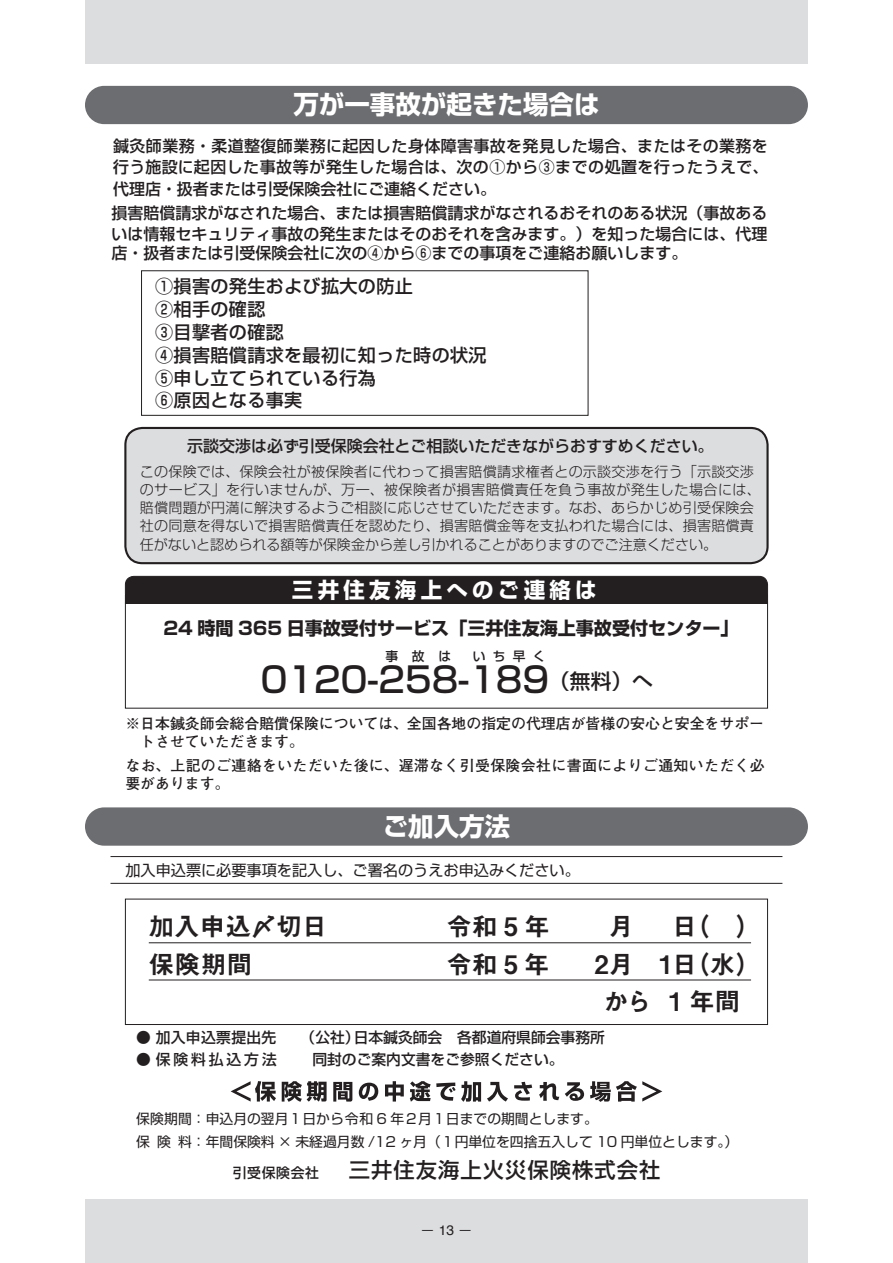
<style>
.page{position:relative;width:893px;height:1263px;background:#fff}
.page>*{position:absolute;margin:0;border:0;box-sizing:border-box;transform-origin:0 0}
.t1{font:35.1px "Shin Go Pro Medium 90 msp RKSJ H";color:#231f20}
.t2{font:25.5px/37.2px "Midashi Go Pro MB31 90 msp RKSJ H";color:#231f20}
.t3{font:25.5px "Shin Go Pro Bold 90 msp RKSJ H";color:#fff}
.t4{font:21.45px "Shin Go Pro Bold 90 msp RKSJ H";letter-spacing:.2em;color:#fff}
.t5{font:21.3px "Shin Go Pro Medium 90 msp RKSJ H";letter-spacing:.05em;color:#231f20}
.t6{font:20.7px "Shin Go Pro Medium 90 msp RKSJ H";color:#231f20}
.t7{font:18px/22.8px "Shin Go Pro Medium 90 msp RKSJ H";letter-spacing:.02em;color:#231f20}
.t8{font:18px "Shin Go Pro Bold 90 msp RKSJ H";color:#231f20}
.t9{font:15.9px/21.3px "Shin Go Pro Medium 90 msp RKSJ H";letter-spacing:.005em;color:#231f20;text-align:justify}
.t10{font:15.15px "Shin Go Pro Regular 90 msp RKSJ H";color:#231f20}
.t11{font:14.85px/18px "Futo Go B101 Pro Bold 90 msp RKSJ H";color:#231f20}
.t12{font:14.85px/18px "Futo Go B101 Pro Bold 90 msp RKSJ H";letter-spacing:.025em;color:#231f20}
.t13{font:14.85px "Shin Go Pro Medium 90 msp RKSJ H";color:#231f20}
.t14{font:14.85px "Shin Go Pro Medium 90 msp RKSJ H";letter-spacing:.025em;color:#231f20}
.t15{font:14.85px "Shin Go Pro Medium 90 msp RKSJ H";letter-spacing:.2em;color:#231f20}
.t16{font:14.85px "Koz Go Pro Regular 90 msp RKSJ H";color:#231f20}
.t17{font:14.1px/18px "Shin Go Pro Light 90 msp RKSJ H";letter-spacing:.015em;color:#231f20}
.t18{font:13.8px/22.4px "Shin Go Pro Regular 90 msp RKSJ H";color:#231f20}
.t19{font:13.8px "Shin Go Pro Medium 90 msp RKSJ H";letter-spacing:.05em;color:#231f20}
.t20{font:12.75px "Shin Go Pro Medium 90 msp RKSJ H";letter-spacing:.565em;color:#231f20}
.s1{font-family:"Helvetica";font-size:13.8px}
</style>
<div class="page">
<div style="left:85px;top:0;width:723px;height:64px;background:#dcdddf"></div>
<div style="left:85px;top:1199px;width:723px;height:64px;background:#dcdddf"></div>
<div style="left:125px;top:576px;width:642px;height:26px;background:#231f20;border-radius:9px"></div>
<div style="left:125px;top:576px;width:643px;height:26px;border:1px solid #231f20;border-radius:9px"></div>
<svg style="left:125px;top:594px;width:643px;height:115px"></svg>
<hr style="left:110px;top:856px;width:672px;height:1px;background:#231f20">
<svg style="left:110px;top:883px;width:673px;height:142px"></svg>
<div style="left:125px;top:428px;width:642px;height:135px;background:#dcdddf;border-radius:17px"></div>
<div style="left:124px;top:427px;width:644px;height:137px;border:2px solid #231f20;border-radius:17px"></div>
<svg style="left:231px;top:1081px;width:431px;height:21px"></svg>
<div style="left:85px;top:86px;width:723px;height:38px;background:#6c6d70;border-radius:19px"></div>
<div style="left:85px;top:807px;width:723px;height:39px;background:#6c6d70;border-radius:19px"></div>
<div style="left:141px;top:270px;width:447px;height:146px;border:1px solid #231f20"></div>
<h2 class="t3" style="left:293px;top:95px;width:308px">万が一事故が起きた場合は</h2>
<p class="t9" style="left:113px;top:138px;width:657px">鍼灸師業務・柔道整復師業務に起因した身体障害事故を発見した場合、またはその業務を行う施設に起因した事故等が発生した場合は、次の①から③までの処置を行ったうえで、代理店・扱者または引受保険会社にご連絡ください。</p>
<p class="t9" style="left:112px;top:204px;width:657px">損害賠償請求がなされた場合、または損害賠償請求がなされるおそれのある状況（事故あるいは情報セキュリティ事故の発生またはそのおそれを含みます。）を知った場合には、代理</p>
<p class="t9" style="left:112px;top:245px;width:577px">店・扱者または引受保険会社に次の④から⑥までの事項をご連絡お願いします。</p>
<p class="t7" style="left:155px;top:277px;width:333px">①損害の発生および拡大の防止<br>②相手の確認<br>③目撃者の確認<br>④損害賠償請求を最初に知った時の状況<br>⑤申し立てられている行為<br>⑥原因となる事実</p>
<p class="t9" style="left:187px;top:438px;width:528px">示談交渉は必ず引受保険会社とご相談いただきながらおすすめください。</p>
<p class="t17" style="left:140px;top:465px;width:622px">この保険では、保険会社が被保険者に代わって損害賠償請求権者との示談交渉を行う「示談交渉のサービス」を行いませんが、万一、被保険者が損害賠償責任を負う事故が発生した場合には、賠償問題が円満に解決するようご相談に応じさせていただきます。なお、あらかじめ引受保険会社の同意を得ないで損害賠償責任を認めたり、損害賠償金等を支払われた場合には、損害賠償責任がないと認められる額等が保険金から差し引かれることがありますのでご注意ください。</p>
<h3 class="t4" style="left:292px;top:582px;width:306px">三井住友海上へのご連絡は</h3>
<p class="t8" style="left:163px;top:621px;width:577px">24 時間 365 日事故受付サービス「三井住友海上事故受付センター」</p>
<p class="t20" style="left:385px;top:651px;width:67px">事故は</p>
<p class="t20" style="left:473px;top:651px;width:74px">いち早く</p>
<h3 class="t6" style="left:549px;top:674px;width:105px">（無料）へ</h3>
<h1 class="t1" style="left:261px;top:667px;width:290px">0120-258-189</h1>
<p class="t11" style="left:140px;top:716px;width:625px;text-indent:-15px">※日本鍼灸師会総合賠償保険については、全国各地の指定の代理店が皆様の安心と安全をサポートさせていただきます。</p>
<p class="t12" style="left:125px;top:758px;width:641px">なお、上記のご連絡をいただいた後に、遅滞なく引受保険会社に書面によりご通知いただく必要があります。</p>
<h2 class="t3" style="left:383px;top:817px;width:129px">ご加入方法</h2>
<p class="t10" style="left:125px;top:865px;width:456px">加入申込票に必要事項を記入し、ご署名のうえお申込みください。</p>
<h2 class="t2" style="left:149px;top:912px;width:180px">加入申込〆切日保険期間</h2>
<h2 class="t2" style="left:446px;top:912px;width:105px">令和5年</h2>
<h2 class="t2" style="left:446px;top:949px;width:105px">令和5年</h2>
<h2 class="t2" style="left:608px;top:912px;width:27px">月</h2>
<h2 class="t2" style="left:594px;top:949px;width:41px">2月</h2>
<h2 class="t2" style="left:653px;top:912px;width:109px;text-align:right">日（　）<br>１日（水）</h2>
<h2 class="t2" style="left:603px;top:986px;width:139px">から 1 年間</h2>
<p class="t14" style="left:136px;top:1031px;width:142px">● 加入申込票提出先</p>
<p class="t13" style="left:301px;top:1031px;width:306px">（公社）日本鍼灸師会　各都道府県師会事務所</p>
<p class="t15" style="left:136px;top:1054px;width:142px">● 保険料払込方法</p>
<p class="t13" style="left:312px;top:1054px;width:253px">同封のご案内文書をご参照ください。</p>
<p class="t18" style="left:136px;top:1110px;width:604px">保険期間：申込月の翌月１日から令和 6 年２月１日までの期間とします。<br>保険料：年間保険料 × 未経過月数 /12 ヶ月（１円単位を四捨五入して 10 円単位とします。）</p>
<p class="t19" style="left:233px;top:1168px;width:88px">引受保険会社</p>
<h3 class="t5" style="left:349px;top:1162px;width:313px">三井住友海上火災保険株式会社</h3>
<p class="t16" style="left:420px;top:1224px;width:54px">－<span class="s1">13</span>－</p>
</div>
